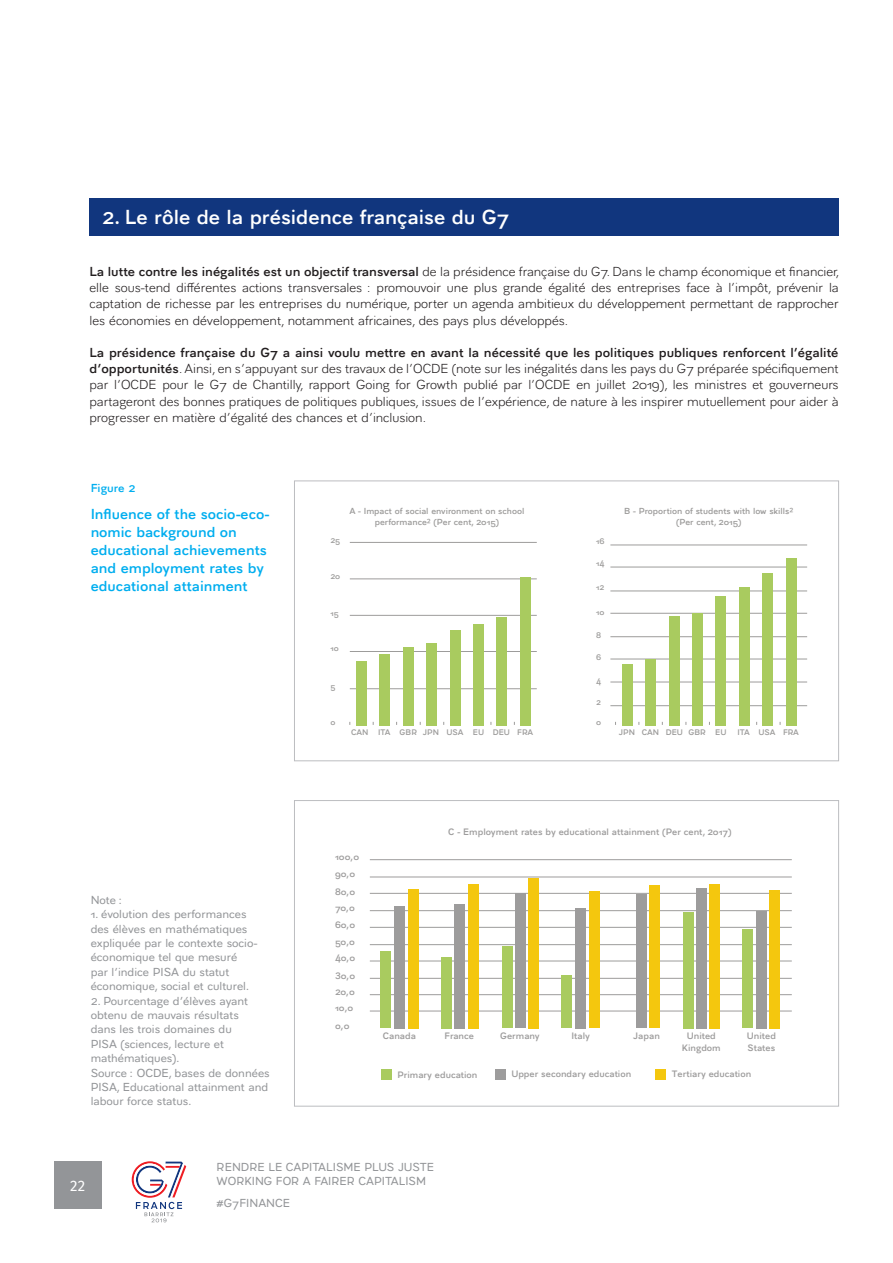
<style>
.page{position:relative;width:893px;height:1263px;background:#fff}
.page>*{position:absolute;margin:0;border:0;box-sizing:border-box;transform-origin:0 0}
.t1{font:700 21px "Aiglon Aaa";color:#fff}
.t2{font:700 15px/18px "Aiglon Aaa";color:#00aeef}
.t3{font:15px "Fira Sans";color:#fff}
.Style_de_paragraphe{font:300 13.5px/16.2px "Aiglon Aaa";color:#231f20;text-align:justify}
.Légendes{font:12px/14.4px "Aiglon Aaa";color:#939598}
.t4{font:700 12px "Aiglon Aaa";color:#00aeef}
.t5{font:700 9.6px/17.2px "Aiglon Aaa";color:#9d9c9c}
.t6{font:700 9px/10.8px "Aiglon Aaa";color:#9d9c9b;text-align:center}
.t7{font:700 8.4px "Aiglon Aaa";color:#9d9c9b}
.s1{font-weight:700}
</style>
<div class="page">
<svg style="left:132px;top:1161px;width:54px;height:61px"></svg>
<hr style="left:610px;top:705px;width:197px;height:1px;background:#9d9c9b">
<hr style="left:610px;top:682px;width:197px;height:1px;background:#9d9c9b">
<hr style="left:610px;top:659px;width:197px;height:1px;background:#9d9c9b">
<hr style="left:610px;top:636px;width:197px;height:1px;background:#9d9c9b">
<hr style="left:610px;top:613px;width:197px;height:1px;background:#9d9c9b">
<hr style="left:610px;top:591px;width:197px;height:1px;background:#9d9c9b">
<hr style="left:610px;top:567px;width:197px;height:1px;background:#9d9c9b">
<hr style="left:610px;top:545px;width:197px;height:1px;background:#9d9c9b">
<hr style="left:350px;top:579px;width:187px;height:1px;background:#9d9c9b">
<hr style="left:350px;top:615px;width:187px;height:1px;background:#9d9c9b">
<hr style="left:350px;top:651px;width:187px;height:1px;background:#9d9c9b">
<hr style="left:350px;top:688px;width:187px;height:1px;background:#9d9c9b">
<div style="left:356px;top:661px;width:11px;height:64px;background:#a9cb5f"></div>
<div style="left:380px;top:654px;width:10px;height:71px;background:#a9cb5f"></div>
<div style="left:404px;top:647px;width:10px;height:78px;background:#a9cb5f"></div>
<div style="left:427px;top:643px;width:10px;height:82px;background:#a9cb5f"></div>
<div style="left:450px;top:630px;width:10px;height:95px;background:#a9cb5f"></div>
<div style="left:473px;top:624px;width:11px;height:101px;background:#a9cb5f"></div>
<div style="left:497px;top:617px;width:10px;height:108px;background:#a9cb5f"></div>
<div style="left:520px;top:577px;width:11px;height:148px;background:#a9cb5f"></div>
<hr style="left:350px;top:542px;width:187px;height:1px;background:#9d9c9b">
<div style="left:622px;top:664px;width:10px;height:61px;background:#a9cb5f"></div>
<div style="left:645px;top:659px;width:11px;height:66px;background:#a9cb5f"></div>
<div style="left:669px;top:616px;width:11px;height:109px;background:#a9cb5f"></div>
<div style="left:692px;top:613px;width:11px;height:112px;background:#a9cb5f"></div>
<div style="left:716px;top:596px;width:10px;height:129px;background:#a9cb5f"></div>
<div style="left:739px;top:587px;width:10px;height:138px;background:#a9cb5f"></div>
<div style="left:762px;top:572px;width:11px;height:153px;background:#a9cb5f"></div>
<div style="left:786px;top:558px;width:10px;height:167px;background:#a9cb5f"></div>
<div style="left:294px;top:480px;width:545px;height:281px;border:1px solid #bcbdc0"></div>
<hr style="left:370px;top:859px;width:422px;height:1px;background:#9d9c9b">
<hr style="left:370px;top:877px;width:422px;height:1px;background:#9d9c9b">
<hr style="left:370px;top:893px;width:422px;height:1px;background:#9d9c9b">
<hr style="left:370px;top:910px;width:422px;height:1px;background:#9d9c9b">
<hr style="left:370px;top:927px;width:422px;height:1px;background:#9d9c9b">
<hr style="left:370px;top:944px;width:422px;height:1px;background:#9d9c9b">
<hr style="left:370px;top:961px;width:422px;height:1px;background:#9d9c9b">
<hr style="left:370px;top:978px;width:422px;height:1px;background:#9d9c9b">
<hr style="left:370px;top:994px;width:422px;height:1px;background:#9d9c9b">
<hr style="left:370px;top:1011px;width:422px;height:1px;background:#9d9c9b">
<div style="left:380px;top:951px;width:11px;height:77px;background:#a9cb5f"></div>
<div style="left:394px;top:906px;width:11px;height:122px;background:#9d9c9c"></div>
<div style="left:408px;top:889px;width:10px;height:139px;background:#f4c70e"></div>
<div style="left:468px;top:884px;width:11px;height:144px;background:#f4c70e"></div>
<div style="left:528px;top:878px;width:11px;height:150px;background:#f4c70e"></div>
<div style="left:589px;top:891px;width:11px;height:137px;background:#f4c70e"></div>
<div style="left:649px;top:885px;width:11px;height:143px;background:#f4c70e"></div>
<div style="left:709px;top:884px;width:10px;height:144px;background:#f4c70e"></div>
<div style="left:769px;top:890px;width:11px;height:138px;background:#f4c70e"></div>
<div style="left:454px;top:904px;width:11px;height:124px;background:#9d9c9c"></div>
<div style="left:515px;top:893px;width:11px;height:135px;background:#9d9c9c"></div>
<div style="left:575px;top:908px;width:11px;height:120px;background:#9d9c9c"></div>
<div style="left:636px;top:894px;width:11px;height:134px;background:#9d9c9c"></div>
<div style="left:696px;top:888px;width:11px;height:140px;background:#9d9c9c"></div>
<div style="left:756px;top:911px;width:11px;height:117px;background:#9d9c9c"></div>
<div style="left:441px;top:957px;width:11px;height:71px;background:#a9cb5f"></div>
<div style="left:502px;top:946px;width:11px;height:82px;background:#a9cb5f"></div>
<div style="left:683px;top:912px;width:11px;height:116px;background:#a9cb5f"></div>
<div style="left:742px;top:929px;width:11px;height:99px;background:#a9cb5f"></div>
<div style="left:561px;top:975px;width:11px;height:53px;background:#a9cb5f"></div>
<div style="left:381px;top:1069px;width:11px;height:10px;background:#a9cb5f"></div>
<div style="left:495px;top:1069px;width:11px;height:10px;background:#9d9c9c"></div>
<div style="left:656px;top:1069px;width:10px;height:10px;background:#f4c70e"></div>
<div style="left:294px;top:800px;width:545px;height:306px;border:1px solid #bcbdc0"></div>
<div style="left:90px;top:198px;width:749px;height:37px;background:#11367e"></div>
<div style="left:54px;top:1161px;width:47px;height:48px;background:#939598"></div>
<p class="t1" style="left:102px;top:201px;width:409px">2. Le rôle de la présidence française du G7</p>
<p class="Style_de_paragraphe" style="left:90px;top:262px;width:752px"><span class="s1">La lutte contre les inégalités est un objectif transversal</span> de la présidence française du G7. Dans le champ économique et financier, elle sous-tend différentes actions transversales : promouvoir une plus grande égalité des entreprises face à l’impôt, prévenir la captation de richesse par les entreprises du numérique, porter un agenda ambitieux du développement permettant de rapprocher les économies en développement, notamment africaines, des pays plus développés.</p>
<p class="Style_de_paragraphe" style="left:90px;top:343px;width:751px"><span class="s1">La présidence française du G7 a ainsi voulu mettre en avant la nécessité que les politiques publiques renforcent l’égalité d’opportunités</span>. Ainsi, en s’appuyant sur des travaux de l’OCDE (note sur les inégalités dans les pays du G7 préparée spécifiquement par l’OCDE pour le G7 de Chantilly, rapport Going for Growth publié par l’OCDE en juillet 2019), les ministres et gouverneurs partageront des bonnes pratiques de politiques publiques, issues de l’expérience, de nature à les inspirer mutuellement pour aider à progresser en matière d’égalité des chances et d’inclusion.</p>
<p class="t4" style="left:91px;top:479px;width:46px">Figure 2</p>
<p class="t2" style="left:91px;top:504px;width:180px">Influence of the socio-eco&shy;nomic background on educational achievements and employment rates by educational attainment</p>
<p class="Légendes" style="left:91px;top:892px;width:33px">Note :</p>
<p class="Légendes" style="left:91px;top:906px;width:168px">1. évolution des performances des élèves en mathématiques expliquée par le contexte socio&shy;économique tel que mesuré par l’indice PISA du statut économique, social et culturel.</p>
<p class="Légendes" style="left:91px;top:992px;width:159px">2. Pourcentage d’élèves ayant obtenu de mauvais résultats dans les trois domaines du<br>PISA (sciences, lecture et mathématiques).</p>
<p class="Légendes" style="left:91px;top:1064px;width:181px">Source : OCDE, bases de données<br>PISA, Educational attainment and labour force status.</p>
<p class="t7" style="left:331px;top:534px;width:11px">25</p>
<p class="t7" style="left:331px;top:570px;width:11px">20</p>
<p class="t7" style="left:331px;top:607px;width:10px">15</p>
<p class="t7" style="left:331px;top:642px;width:10px">10</p>
<p class="t7" style="left:331px;top:680px;width:7px">5</p>
<p class="t7" style="left:331px;top:716px;width:7px">0</p>
<p class="t6" style="left:349px;top:505px;width:177px">A - Impact of social environment on school performance2 (Per cent, 2015)</p>
<p class="t6" style="left:624px;top:505px;width:171px">B - Proportion of students with low skills2 (Per cent, 2015)</p>
<p class="t7" style="left:596px;top:535px;width:10px">16</p>
<p class="t7" style="left:596px;top:557px;width:10px">14</p>
<p class="t7" style="left:596px;top:581px;width:10px">12</p>
<p class="t7" style="left:596px;top:606px;width:10px">10</p>
<p class="t7" style="left:596px;top:629px;width:7px">8</p>
<p class="t7" style="left:596px;top:651px;width:7px">6</p>
<p class="t7" style="left:596px;top:675px;width:7px">4</p>
<p class="t7" style="left:596px;top:696px;width:7px">2</p>
<p class="t7" style="left:351px;top:726px;width:114px">CAN ITA GBR JPN USA</p>
<p class="t7" style="left:493px;top:726px;width:19px">DEU</p>
<p class="t7" style="left:473px;top:726px;width:13px">EU</p>
<p class="t7" style="left:517px;top:726px;width:17px">FRA</p>
<p class="t7" style="left:596px;top:716px;width:7px">0</p>
<p class="t7" style="left:619px;top:726px;width:109px">JPN CAN DEU GBR EU</p>
<p class="t7" style="left:758px;top:726px;width:19px">USA</p>
<p class="t7" style="left:738px;top:726px;width:14px">ITA</p>
<p class="t7" style="left:783px;top:726px;width:17px">FRA</p>
<p class="t5" style="left:448px;top:822px;width:285px">C - Employment rates by educational attainment (Per cent, 2017)</p>
<p class="t5" style="left:335px;top:848px;width:26px">100,0<br>90,0</p>
<p class="t5" style="left:335px;top:884px;width:22px;line-height:15.6px">80,0<br>70,0</p>
<p class="t5" style="left:335px;top:915px;width:22px">60,0<br>50,0</p>
<p class="t5" style="left:335px;top:949px;width:22px">40,0<br>30,0</p>
<p class="t5" style="left:335px;top:983px;width:21px;line-height:16.4px">20,0<br>10,0</p>
<p class="t5" style="left:335px;top:1016px;width:16px">0,0</p>
<p class="t5" style="left:383px;top:1027px;width:35px">Canada</p>
<p class="t5" style="left:444px;top:1027px;width:31px">France</p>
<p class="t5" style="left:571px;top:1027px;width:20px">Italy</p>
<p class="t5" style="left:633px;top:1027px;width:28px">Japan</p>
<p class="t5" style="left:682px;top:1029px;width:40px;line-height:11.6px;text-align:center">United<br>Kingdom</p>
<p class="t5" style="left:747px;top:1029px;width:31px;line-height:11.6px">United<br>States</p>
<p class="t5" style="left:500px;top:1027px;width:41px">Germany</p>
<p class="t5" style="left:398px;top:1065px;width:81px">Primary education</p>
<p class="t5" style="left:511px;top:1065px;width:121px">Upper secondary education</p>
<p class="t5" style="left:672px;top:1065px;width:81px">Tertiary education</p>
<p class="t3" style="left:70px;top:1174px;width:16px">22</p>
<p class="Légendes" style="left:217px;top:1158px;width:219px">RENDRE LE CAPITALISME PLUS JUSTE<br>WORKING FOR A FAIRER CAPITALISM</p>
<p class="Légendes" style="left:217px;top:1194px;width:75px">#G7FINANCE</p>
</div>
